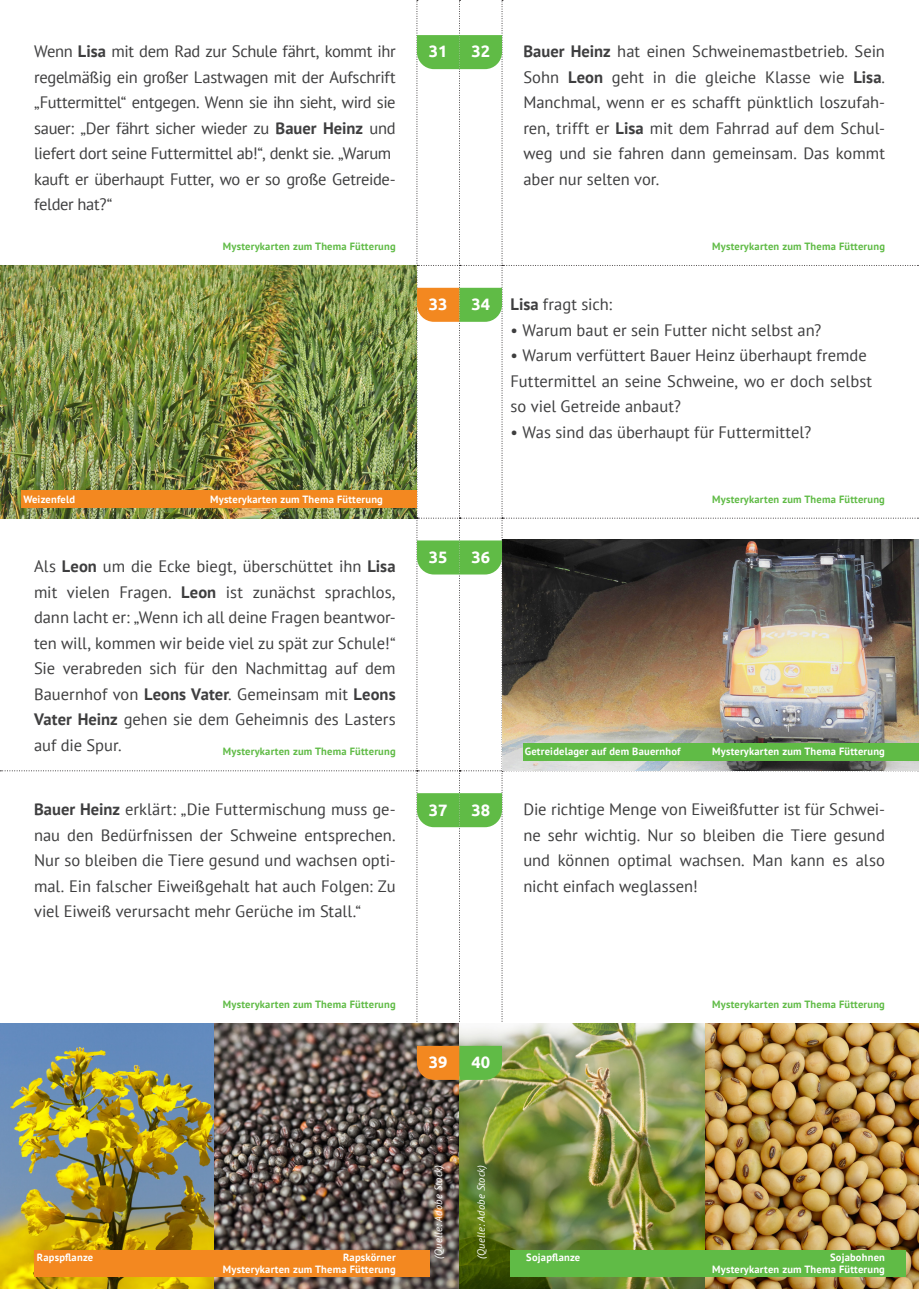
<style>
.page{position:relative;width:919px;height:1289px;background:#fff}
.page>*{position:absolute;margin:0;border:0;box-sizing:border-box;transform-origin:0 0}
.t1{font:16.5px/25.5px "PT Sans";letter-spacing:-.005em;color:#3e3e3f;text-align:justify}
.t2{font:700 16.5px "Ubuntu";color:#fff}
.t3{font:700 10.5px/12.6px "PT Sans";letter-spacing:.02em;color:#fff;text-align:right}
.t4{font:700 10.5px "PT Sans";letter-spacing:.02em;color:#60bb46}
.t5{font:italic 10.5px "PT Sans";letter-spacing:.02em;color:#fff}
.s1{font-weight:700}
</style>
<div class="page">
<img style="left:0;top:0;width:919px;height:1289px">
<div style="left:34px;top:1249px;width:395px;height:27px;background:#f38820"></div>
<div style="left:510px;top:1249px;width:396px;height:27px;background:#60bb46"></div>
<div style="left:523px;top:743px;width:395px;height:17px;background:#60bb46"></div>
<img style="left:0;top:265px;width:417px;height:253px">
<div style="left:21px;top:490px;width:396px;height:17px;background:#f38820"></div>
<p class="t1" style="left:34px;top:38px;width:363px;text-align:left">Wenn <span class="s1">Lisa</span> mit dem Rad zur Schule fährt, kommt ihr regelmäßig ein großer Lastwagen mit der Aufschrift „Futtermittel“ entgegen. Wenn sie ihn sieht, wird sie sauer: „Der fährt sicher wieder zu <span class="s1">Bauer Heinz</span> und liefert dort seine Futtermittel ab!“, denkt sie. „Warum kauft er überhaupt Futter, wo er so große Getreide&shy;felder hat?“</p>
<p class="t1" style="left:523px;top:38px;width:363px"><span class="s1">Bauer Heinz</span> hat einen Schweinemastbetrieb. Sein Sohn <span class="s1">Leon</span> geht in die gleiche Klasse wie <span class="s1">Lisa</span>.<br>Manchmal, wenn er es schafft pünktlich loszufah&shy;ren, trifft er <span class="s1">Lisa</span> mit dem Fahrrad auf dem Schul&shy;weg und sie fahren dann gemeinsam. Das kommt aber nur selten vor.</p>
<p class="t2" style="left:429px;top:42px;width:20px">31</p>
<p class="t2" style="left:471px;top:42px;width:20px">32</p>
<p class="t4" style="left:223px;top:239px;width:174px">Mysterykarten zum Thema Fütterung</p>
<p class="t4" style="left:712px;top:239px;width:174px">Mysterykarten zum Thema Fütterung</p>
<p class="t2" style="left:429px;top:294px;width:20px">33</p>
<p class="t2" style="left:471px;top:294px;width:20px">34</p>
<p class="t1" style="left:510px;top:291px;width:103px"><span class="s1">Lisa</span> fragt sich:</p>
<p class="t1" style="left:510px;top:316px;width:312px">• Warum baut er sein Futter nicht selbst an?</p>
<p class="t1" style="left:510px;top:342px;width:363px;text-align:left">• Warum verfüttert Bauer Heinz überhaupt fremde<br>Futtermittel an seine Schweine, wo er doch selbst so viel Getreide anbaut?</p>
<p class="t1" style="left:510px;top:418px;width:302px">• Was sind das überhaupt für Futtermittel?</p>
<p class="t3" style="left:23px;top:492px;width:53px">Weizenfeld</p>
<p class="t3" style="left:210px;top:492px;width:174px">Mysterykarten zum Thema Fütterung</p>
<p class="t4" style="left:712px;top:492px;width:174px">Mysterykarten zum Thema Fütterung</p>
<p class="t1" style="left:34px;top:553px;width:363px">Als <span class="s1">Leon</span> um die Ecke biegt, überschüttet ihn <span class="s1">Lisa </span>mit vielen Fragen. <span class="s1">Leon</span> ist zunächst sprachlos, dann lacht er: „Wenn ich all deine Fragen beantwor&shy;ten will, kommen wir beide viel zu spät zur Schule!“ Sie verabreden sich für den Nachmittag auf dem Bauernhof von <span class="s1">Leons Vater</span>. Gemeinsam mit <span class="s1">Leons Vater Heinz</span> gehen sie dem Geheimnis des Lasters auf die Spur.</p>
<p class="t4" style="left:223px;top:744px;width:174px">Mysterykarten zum Thema Fütterung</p>
<p class="t1" style="left:34px;top:796px;width:363px"><span class="s1">Bauer Heinz</span> erklärt: „Die Futtermischung muss ge&shy;nau den Bedürfnissen der Schweine entsprechen.<br>Nur so bleiben die Tiere gesund und wachsen opti&shy;mal. Ein falscher Eiweißgehalt hat auch Folgen: Zu viel Eiweiß verursacht mehr Gerüche im Stall.“</p>
<p class="t4" style="left:223px;top:997px;width:174px">Mysterykarten zum Thema Fütterung</p>
<p class="t2" style="left:429px;top:547px;width:20px">35</p>
<p class="t2" style="left:471px;top:547px;width:20px">36</p>
<p class="t2" style="left:429px;top:799px;width:20px">37</p>
<p class="t2" style="left:471px;top:799px;width:20px">38</p>
<p class="t2" style="left:429px;top:1052px;width:20px">39</p>
<p class="t2" style="left:471px;top:1052px;width:20px">40</p>
<p class="t3" style="left:525px;top:745px;width:157px">Getreidelager auf dem Bauernhof</p>
<p class="t3" style="left:712px;top:745px;width:174px">Mysterykarten zum Thema Fütterung</p>
<p class="t1" style="left:523px;top:796px;width:363px">Die richtige Menge von Eiweißfutter ist für Schwei&shy;ne sehr wichtig. Nur so bleiben die Tiere gesund und können optimal wachsen. Man kann es also nicht einfach weglassen!</p>
<p class="t4" style="left:712px;top:997px;width:174px">Mysterykarten zum Thema Fütterung</p>
<p class="t3" style="left:37px;top:1250px;width:58px">Rapspflanze</p>
<p class="t3" style="left:223px;top:1250px;width:174px">Rapskörner<br>Mysterykarten zum Thema Fütterung</p>
<p class="t5" style="left:432px;top:1258px;width:96px;rotate:-90deg">(Quelle: Adobe Stock)</p>
<p class="t5" style="left:474px;top:1258px;width:96px;rotate:-90deg">(Quelle: Adobe Stock)</p>
<p class="t3" style="left:526px;top:1250px;width:56px">Sojapflanze</p>
<p class="t3" style="left:712px;top:1250px;width:174px">Sojabohnen<br>Mysterykarten zum Thema Fütterung</p>
</div>
